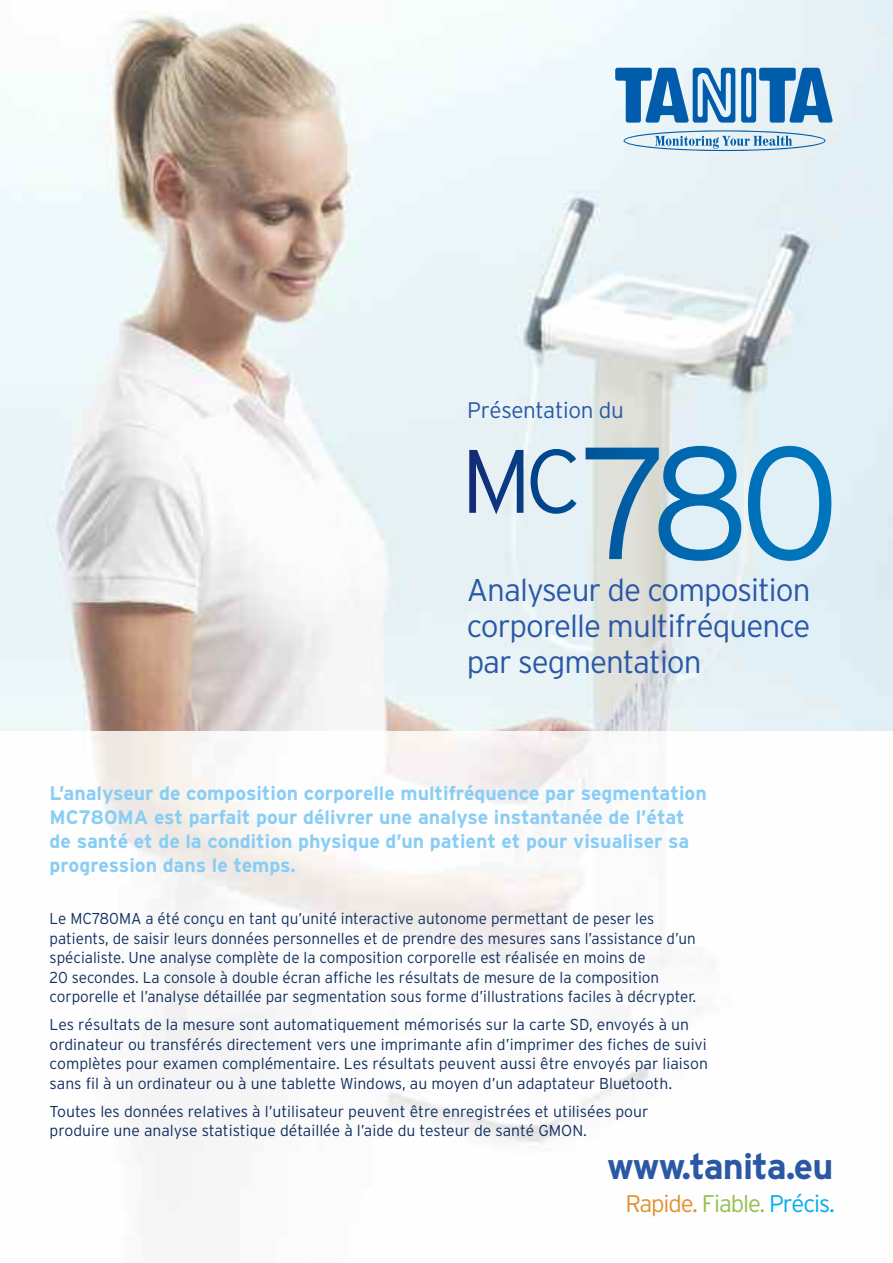
<style>
.page{position:relative;width:893px;height:1263px;background:#fff}
.page>*{position:absolute;margin:0;border:0;box-sizing:border-box;transform-origin:0 0}
.t1{font:700 36px "Interstate";letter-spacing:-.025em;color:#2a58a5}
.t2{font:300 31.5px/36px "Interstate";letter-spacing:-.03em;color:#2a58a5;text-align:justify}
.t3{font:300 24px "Interstate";letter-spacing:-.045em;color:#e09132}
.t4{font:300 22.5px "Interstate";letter-spacing:-.015em;color:#2a58a5}
.t5{font:700 19.5px/24px "Interstate";color:#89cdf5}
.t6{font:300 15.75px/19.5px "Interstate";color:#112f60}
.s1{color:#91c14f}
.s2{color:#00aded}
</style>
<div class="page">
<img style="left:0;top:0;width:893px;height:731px">
<svg style="left:615px;top:68px;width:120px;height:55px;background:#629cca"></svg>
<svg style="left:741px;top:68px;width:92px;height:55px;background:#5a96c7"></svg>
<svg style="left:623px;top:130px;width:202px;height:21px;background:#b2cfe3"></svg>
<svg style="left:469px;top:446px;width:362px;height:115px;background:#a2c4da"></svg>
<h3 class="t4" style="left:467px;top:397px;width:158px">Présentation du</h3>
<h2 class="t2" style="left:467px;top:573px;width:345px">Analyseur de composition corporelle multifréquence par segmentation</h2>
<p class="t5" style="left:50px;top:781px;width:659px">L’analyseur de composition corporelle multifréquence par segmentation MC780MA est parfait pour délivrer une analyse instantanée de l’état de santé et de la condition physique d’un patient et pour visualiser sa progression dans le temps.</p>
<p class="t6" style="left:50px;top:909px;width:648px">Le MC780MA a été conçu en tant qu’unité interactive autonome permettant de peser les patients, de saisir leurs données personnelles et de prendre des mesures sans l’assistance d’un spécialiste. Une analyse complète de la composition corporelle est réalisée en moins de<br>20 secondes. La console à double écran affiche les résultats de mesure de la composition corporelle et l’analyse détaillée par segmentation sous forme d’illustrations faciles à décrypter.</p>
<p class="t6" style="left:50px;top:1015px;width:660px">Les résultats de la mesure sont automatiquement mémorisés sur la carte SD, envoyés à un ordinateur ou transférés directement vers une imprimante afin d’imprimer des fiches de suivi complètes pour examen complémentaire. Les résultats peuvent aussi être envoyés par liaison sans fil à un ordinateur ou à une tablette Windows, au moyen d’un adaptateur Bluetooth.</p>
<p class="t6" style="left:50px;top:1101px;width:600px">Toutes les données relatives à l’utilisateur peuvent être enregistrées et utilisées pour produire une analyse statistique détaillée à l’aide du testeur de santé GMON.</p>
<h1 class="t1" style="left:607px;top:1145px;width:228px">www.tanita.eu</h1>
<h3 class="t3" style="left:625px;top:1189px;width:211px">Rapide. <span class="s1">Fiable.</span> <span class="s2">Précis.</span></h3>
</div>
